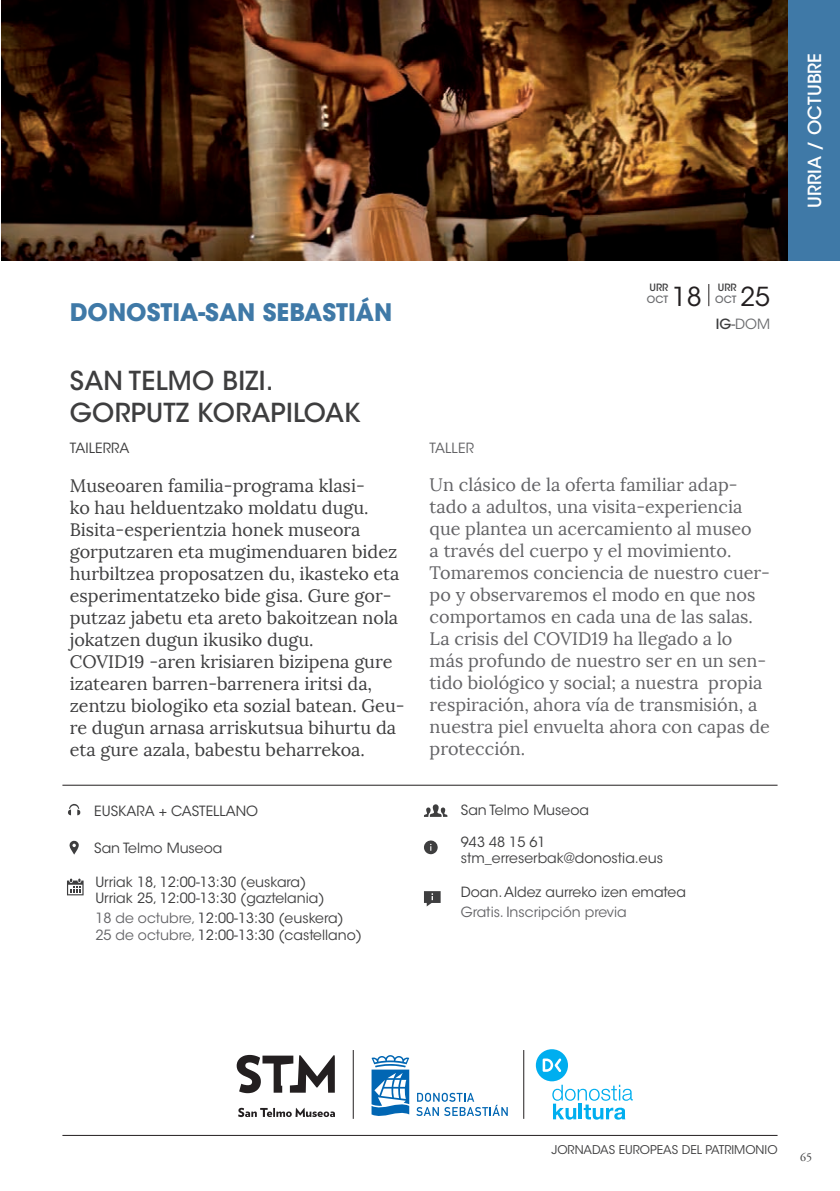
<style>
.page{position:relative;width:840px;height:1191px;background:#fff}
.page>*{position:absolute;margin:0;border:0;box-sizing:border-box;transform-origin:0 0}
.t1{font:500 26px/31.2px "ITC Avant Garde Std";letter-spacing:.01em;color:#3e3e3f}
.t2{font:26px "ITC Avant Garde Std";color:#231f20}
.t3{font:700 24px "ITC Avant Garde Std";color:#3f79a7}
.t4{font:18px/22px "Lora";color:#3e3e3f}
.t5{font:18px/22px "Lora";color:#636366}
.t6{font:500 18px "ITC Avant Garde Std";letter-spacing:.005em;color:#fff}
.t7{font:14px/16.8px "ITC Avant Garde Std";color:#3e3e3f}
.t8{font:14px "ITC Avant Garde Std";color:#636366}
.t9{font:14px "ITC Avant Garde Std";color:#6c6d70}
.t10{font:12px "ITC Avant Garde Std";color:#3e3e3f}
.t11{font:12px "Adobe Garamond Pro";color:#3e3e3f}
.t12{font:500 10px "ITC Avant Garde Std";color:#3e3e3f}
.t13{font:500 10px "ITC Avant Garde Std";color:#6c6d70}
.s1{color:#636366}
.s2{font-weight:500;color:#3e3e3f}
.s3{color:#3e3e3f}
</style>
<div class="page">
<img style="left:1px;top:0;width:787px;height:260px">
<div style="left:788px;top:0;width:51px;height:260px;background:#3f79a7"></div>
<svg style="left:67px;top:878px;width:17px;height:17px"></svg>
<hr style="left:62px;top:785px;width:715px;height:1px;background:#231f20">
<svg style="left:68px;top:803px;width:12px;height:12px"></svg>
<svg style="left:69px;top:840px;width:10px;height:14px"></svg>
<svg style="left:424px;top:804px;width:23px;height:13px"></svg>
<svg style="left:424px;top:840px;width:14px;height:14px"></svg>
<svg style="left:424px;top:891px;width:16px;height:15px"></svg>
<hr style="left:62px;top:1135px;width:715px;height:1px;background:#231f20">
<hr style="left:352px;top:1050px;width:1px;height:68px;background:#231f20">
<svg style="left:535px;top:1049px;width:97px;height:70px"></svg>
<svg style="left:416px;top:1092px;width:91px;height:24px"></svg>
<svg style="left:371px;top:1055px;width:38px;height:61px"></svg>
<hr style="left:523px;top:1050px;width:1px;height:68px;background:#231f20">
<svg style="left:236px;top:1055px;width:99px;height:62px"></svg>
<svg style="left:708px;top:284px;width:1px;height:22px"></svg>
<h2 class="t3" style="left:70px;top:297px;width:324px">DONOSTIA-SAN SEBASTIÁN</h2>
<h1 class="t1" style="left:70px;top:365px;width:292px">SAN TELMO BIZI.<br>GORPUTZ KORAPILOAK</h1>
<p class="t7" style="left:70px;top:440px;width:61px">TAILERRA</p>
<p class="t4" style="left:70px;top:474px;width:336px">Museoaren familia-programa klasi-<br>ko hau helduentzako moldatu dugu.<br>Bisita-esperientzia honek museora gorputzaren eta mugimenduaren bidez hurbiltzea proposatzen du, ikasteko eta esperimentatzeko bide gisa. Gure gor&shy;putzaz jabetu eta areto bakoitzean nola jokatzen dugun ikusiko dugu.<br>COVID19 -aren krisiaren bizipena gure izatearen barren-barrenera iritsi da, zentzu biologiko eta sozial batean. Geu&shy;re dugun arnasa arriskutsua bihurtu da eta gure azala, babestu beharrekoa.</p>
<p class="t7" style="left:94px;top:802px;width:165px">EUSKARA + CASTELLANO</p>
<p class="t7" style="left:94px;top:839px;width:130px">San Telmo Museoa</p>
<p class="t7" style="left:95px;top:873px;width:230px">Urriak 18, 12:00-13:30 (euskara)<br>Urriak 25, 12:00-13:30 (gaztelania)</p>
<p class="t7" style="left:95px;top:910px;width:268px"><span class="s1">18 de octubre,</span> 12:00-13:30 (euskera)<br><span class="s1">25 de octubre,</span> 12:00-13:30 (castellano)</p>
<p class="t12" style="left:649px;top:281px;width:20px">URR</p>
<p class="t13" style="left:646px;top:293px;width:23px">OCT</p>
<p class="t12" style="left:717px;top:281px;width:20px">URR</p>
<h1 class="t2" style="left:671px;top:281px;width:31px">18</h1>
<p class="t13" style="left:715px;top:293px;width:23px">OCT</p>
<h1 class="t2" style="left:739px;top:281px;width:31px">25</h1>
<p class="t9" style="left:715px;top:315px;width:56px"><span class="s2">IG</span><span class="s3">-</span>DOM</p>
<p class="t8" style="left:429px;top:439px;width:46px">TALLER</p>
<p class="t5" style="left:429px;top:474px;width:342px">Un clásico de la oferta familiar adap&shy;tado a adultos, una visita-experiencia que plantea un acercamiento al museo<br>a través del cuerpo y el movimiento.<br>Tomaremos conciencia de nuestro cuer&shy;po y observaremos el modo en que nos comportamos en cada una de las salas.<br>La crisis del COVID19 ha llegado a lo más profundo de nuestro ser en un sen&shy;tido biológico y social; a nuestra propia respiración, ahora vía de transmisión, a nuestra piel envuelta ahora con capas de protección.</p>
<p class="t7" style="left:460px;top:801px;width:130px">San Telmo Museoa</p>
<p class="t7" style="left:460px;top:833px;width:203px">943 48 15 61 stm_erreserbak@donostia.eus</p>
<p class="t7" style="left:460px;top:883px;width:226px">Doan. Aldez aurreko izen ematea</p>
<p class="t8" style="left:460px;top:903px;width:167px">Gratis. Inscripción previa</p>
<p class="t6" style="left:802px;top:208px;width:157px;rotate:-90deg">URRIA / OCTUBRE</p>
<p class="t10" style="left:551px;top:1142px;width:227px">JORNADAS EUROPEAS DEL PATRIMONIO</p>
<p class="t11" style="left:799px;top:1150px;width:13px">65</p>
</div>
